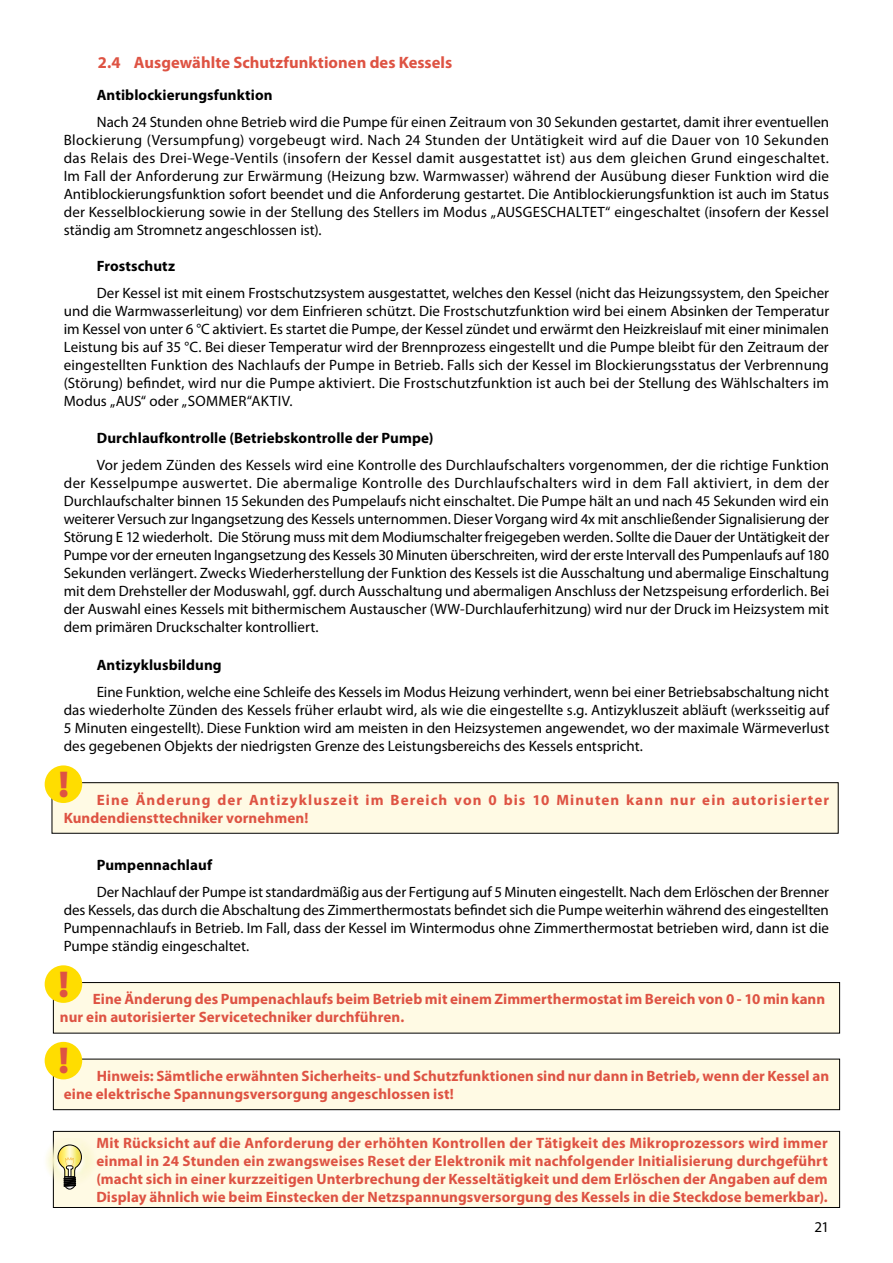
<style>
.page{position:relative;width:893px;height:1263px;background:#fff}
.page>*{position:absolute;margin:0;border:0;box-sizing:border-box;transform-origin:0 0}
.t1{font:900 37.5px/76.5px "Myriad Pro";color:#de5343}
.t2{font:700 16.5px "Myriad Pro";color:#de5343}
.t3{font:15px/18px "Myriad Pro";color:#000;text-align:justify}
.t4{font:700 15px/18px "Myriad Pro";letter-spacing:.005em;color:#de5343}
.t5{font:700 15px "Myriad Pro";letter-spacing:.005em;color:#000}
.t6{font:700 15px/18px "Myriad Pro";letter-spacing:.07em;color:#de5343}
</style>
<div class="page">
<div style="left:53px;top:1131px;width:787px;height:76px;background:#fffae4"></div>
<div style="left:53px;top:1131px;width:787px;height:77px;border:1px solid #000"></div>
<div style="left:53px;top:1059px;width:787px;height:51px;background:#fffae4"></div>
<div style="left:53px;top:1059px;width:787px;height:51px;border:1px solid #000"></div>
<div style="left:53px;top:982px;width:787px;height:51px;background:#fffae4"></div>
<div style="left:53px;top:982px;width:787px;height:51px;border:1px solid #000"></div>
<div style="left:52px;top:783px;width:786px;height:50px;background:#fffae4"></div>
<div style="left:52px;top:782px;width:786px;height:51px;border:1px solid #000"></div>
<div style="left:45px;top:965px;width:37px;height:38px;background:#fd0;border-radius:50%"></div>
<div style="left:45px;top:1042px;width:37px;height:37px;background:#fd0;border-radius:50%"></div>
<img style="left:46px;top:1138px;width:47px;height:49px">
<svg style="left:58px;top:1145px;width:24px;height:44px"></svg>
<img style="left:59px;top:1150px;width:22px;height:23px">
<div style="left:45px;top:765px;width:37px;height:38px;background:#fd0;border-radius:50%"></div>
<p class="t2" style="left:98px;top:51px;width:356px">2.4 Ausgewählte Schutzfunktionen des Kessels</p>
<p class="t5" style="left:97px;top:85px;width:177px">Antiblockierungsfunktion</p>
<p class="t3" style="left:64px;top:113px;width:767px;text-indent:33px">Nach 24 Stunden ohne Betrieb wird die Pumpe für einen Zeitraum von 30 Sekunden gestartet, damit ihrer eventuellen Blockierung (Versumpfung) vorgebeugt wird. Nach 24 Stunden der Untätigkeit wird auf die Dauer von 10 Sekunden das Relais des Drei-Wege-Ventils (insofern der Kessel damit ausgestattet ist) aus dem gleichen Grund eingeschaltet.<br>Im Fall der Anforderung zur Erwärmung (Heizung bzw. Warmwasser) während der Ausübung dieser Funktion wird die Antiblockierungsfunktion sofort beendet und die Anforderung gestartet. Die Antiblockierungsfunktion ist auch im Status der Kesselblockierung sowie in der Stellung des Stellers im Modus „AUSGESCHALTET“ eingeschaltet (insofern der Kessel ständig am Stromnetz angeschlossen ist).</p>
<p class="t5" style="left:64px;top:256px;width:22px">F</p>
<p class="t5" style="left:104px;top:256px;width:72px">rostschutz</p>
<p class="t3" style="left:64px;top:283px;width:767px;text-indent:33px">Der Kessel ist mit einem Frostschutzsystem ausgestattet, welches den Kessel (nicht das Heizungssystem, den Speicher und die Warmwasserleitung) vor dem Einfrieren schützt. Die Frostschutzfunktion wird bei einem Absinken der Temperatur im Kessel von unter 6 °C aktiviert. Es startet die Pumpe, der Kessel zündet und erwärmt den Heizkreislauf mit einer minimalen Leistung bis auf 35 °C. Bei dieser Temperatur wird der Brennprozess eingestellt und die Pumpe bleibt für den Zeitraum der eingestellten Funktion des Nachlaufs der Pumpe in Betrieb. Falls sich der Kessel im Blockierungsstatus der Verbrennung (Störung) befindet, wird nur die Pumpe aktiviert. Die Frostschutzfunktion ist auch bei der Stellung des Wählschalters im Modus „AUS“ oder „SOMMER“aktiv</p>
<p class="t3" style="left:289px;top:391px;width:5px">.</p>
<p class="t5" style="left:64px;top:428px;width:23px">D</p>
<p class="t5" style="left:107px;top:428px;width:328px">urchlaufkontrolle (Betriebskontrolle der Pumpe)</p>
<p class="t3" style="left:64px;top:456px;width:767px;text-indent:33px">Vor jedem Zünden des Kessels wird eine Kontrolle des Durchlaufschalters vorgenommen, der die richtige Funktion der Kesselpumpe auswertet. Die abermalige Kontrolle des Durchlaufschalters wird in dem Fall aktiviert, in dem der Durchlaufschalter binnen 15 Sekunden des Pumpelaufs nicht einschaltet. Die Pumpe hält an und nach 45 Sekunden wird ein weiterer Versuch zur Ingangsetzung des Kessels unternommen. Dieser Vorgang wird 4x mit anschließender Signalisierung der Störung E 12 wiederholt. Die Störung muss mit dem Modiumschalter freigegeben werden. Sollte die Dauer der Untätigkeit der Pumpe vor der erneuten Ingangsetzung des Kessels 30 Minuten überschreiten, wird der erste Intervall des Pumpenlaufs auf 180<br>Sekunden verlängert. Zwecks Wiederherstellung der Funktion des Kessels ist die Ausschaltung und abermalige Einschaltung mit dem Drehsteller der Moduswahl, ggf. durch Ausschaltung und abermaligen Anschluss der Netzspeisung erforderlich. Bei der Auswahl eines Kessels mit bithermischem Austauscher (WW-Durchlauferhitzung) wird nur der Druck im Heizsystem mit dem primären Druckschalter kontrolliert.</p>
<p class="t5" style="left:97px;top:655px;width:126px">Antizyklusbildung</p>
<p class="t3" style="left:64px;top:683px;width:767px;text-indent:33px">Eine Funktion, welche eine Schleife des Kessels im Modus Heizung verhindert, wenn bei einer Betriebsabschaltung nicht das wiederholte Zünden des Kessels früher erlaubt wird, als wie die eingestellte s.g. Antizykluszeit abläuft (werksseitig auf 5 Minuten eingestellt). Diese Funktion wird am meisten in den Heizsystemen angewendet, wo der maximale Wärmeverlust des gegebenen Objekts der niedrigsten Grenze des Leistungsbereichs des Kessels entspricht.</p>
<h1 class="t1" style="left:58px;top:744px;width:12px">!</h1>
<p class="t6" style="left:64px;top:790px;width:767px;text-indent:33px">Eine Änderung der Antizykluszeit im Bereich von 0 bis 10 Minuten kann nur ein autorisierter<br>Kundendiensttechniker vornehmen!</p>
<p class="t5" style="left:64px;top:855px;width:22px">P</p>
<p class="t5" style="left:105px;top:855px;width:108px">umpennachlauf</p>
<p class="t3" style="left:64px;top:883px;width:767px;text-indent:33px">Der Nachlauf der Pumpe ist standardmäßig aus der Fertigung auf 5 Minuten eingestellt. Nach dem Erlöschen der Brenner des Kessels, das durch die Abschaltung des Zimmerthermostats befindet sich die Pumpe weiterhin während des eingestellten Pumpennachlaufs in Betrieb. Im Fall, dass der Kessel im Wintermodus ohne Zimmerthermostat betrieben wird, dann ist die Pumpe ständig eingeschaltet.</p>
<p class="t4" style="left:60px;top:990px;width:22px">E</p>
<h1 class="t1" style="left:58px;top:944px;width:12px">! !</h1>
<p class="t4" style="left:60px;top:990px;width:767px;text-indent:41px">ine Änderung des Pumpenachlaufs beim Betrieb mit einem Zimmerthermostat im Bereich von 0 - 10 min kann nur ein autorisierter Servicetechniker durchführen.</p>
<p class="t4" style="left:64px;top:1066px;width:767px;text-indent:43px">inweis: Sämtliche erwähnten Sicherheits- und Schutzfunktionen sind nur dann in Betrieb, wenn der Kessel an eine elektrische Spannungsversorgung angeschlossen ist!</p>
<p class="t4" style="left:96px;top:1133px;width:733px;text-align:justify">Mit Rücksicht auf die Anforderung der erhöhten Kontrollen der Tätigkeit des Mikroprozessors wird immer einmal in 24 Stunden ein zwangsweises Reset der Elektronik mit nachfolgender Initialisierung durchgeführt (macht sich in einer kurzzeitigen Unterbrechung der Kesseltätigkeit und dem Erlöschen der Angaben auf dem Display ähnlich wie beim Einstecken der Netzspannungsversorgung des Kessels in die Steckdose bemerkbar).</p>
<p class="t4" style="left:64px;top:1066px;width:23px">H</p>
<p class="t3" style="left:814px;top:1217px;width:16px">21</p>
</div>
